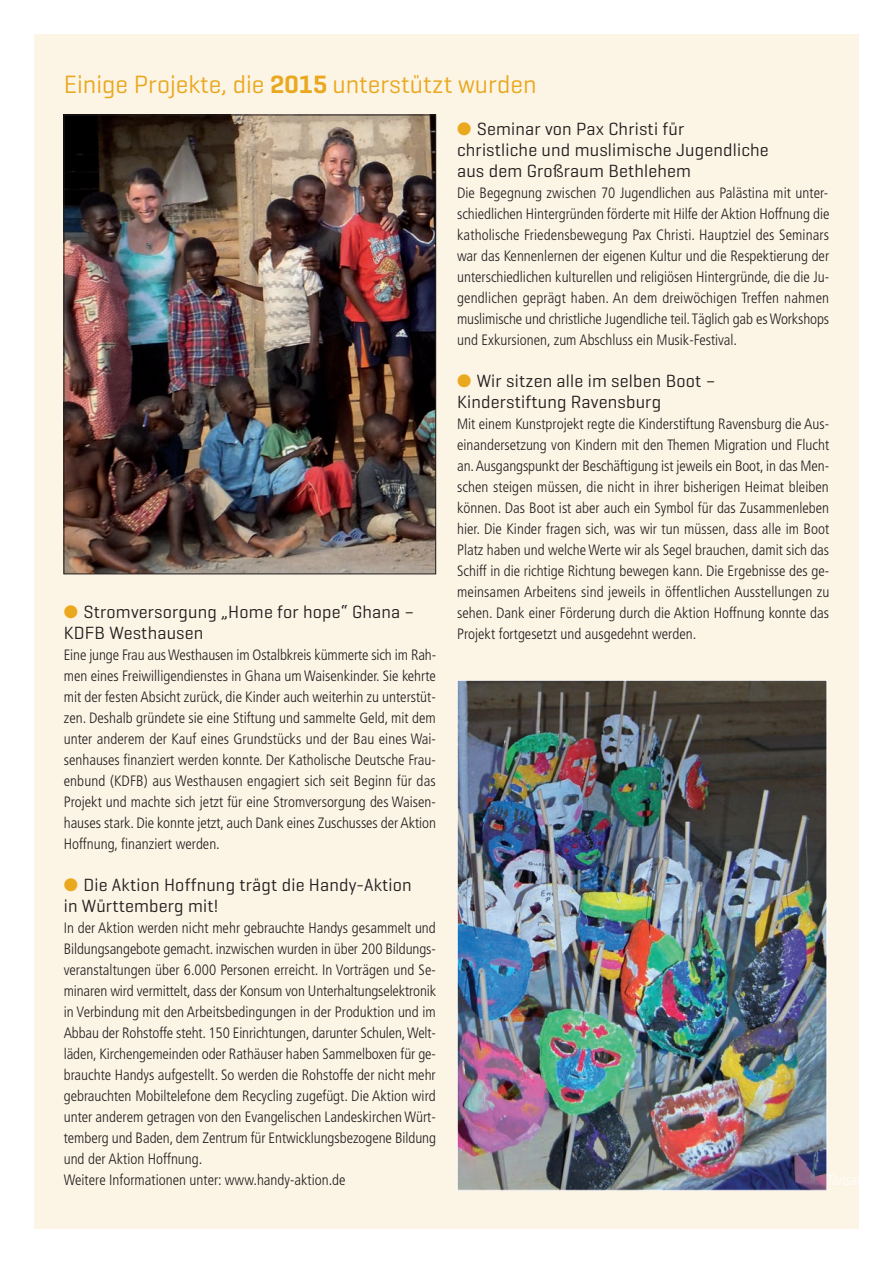
<style>
.page{position:relative;width:893px;height:1263px;background:#fff}
.page>*{position:absolute;margin:0;border:0;box-sizing:border-box;transform-origin:0 0}
.t1{font:25.5px "Geogrotesque";color:#eaa81f}
.t2{font:18px/21px "Geogrotesque";letter-spacing:.01em;color:#231f20}
.t3{font:300 condensed 15px/21px "Frutiger";color:#231f20;text-align:justify}
.s1{font-weight:600}
.s2{color:#eaa81f}
</style>
<div class="page">
<div style="left:34px;top:34px;width:825px;height:1195px;background:#fcf4e5"></div>
<img style="left:459px;top:682px;width:366px;height:506px">
<img style="left:66px;top:117px;width:368px;height:455px">
<h1 class="t1" style="left:64px;top:76px;width:474px">Einige Projekte, die <span class="s1">2015</span> unterstützt wurden</h1>
<p class="t2" style="left:64px;top:604px;width:352px"><span class="s2">●</span> Stromversorgung „Home for hope“ Ghana –<br>KDFB Westhausen</p>
<p class="t3" style="left:64px;top:646px;width:374px">Eine junge Frau aus Westhausen im Ostalbkreis kümmerte sich im Rah&shy;men eines Freiwilligendienstes in Ghana um Waisenkinder. Sie kehrte mit der festen Absicht zurück, die Kinder auch weiterhin zu unterstüt&shy;zen. Deshalb gründete sie eine Stiftung und sammelte Geld, mit dem unter anderem der Kauf eines Grundstücks und der Bau eines Wai&shy;senhauses finanziert werden konnte. Der Katholische Deutsche Frau&shy;enbund (KDFB) aus Westhausen engagiert sich seit Beginn für das Projekt und machte sich jetzt für eine Stromversorgung des Waisen&shy;hauses stark. Die konnte jetzt, auch Dank eines Zuschusses der Aktion Hoffnung, finanziert werden.</p>
<p class="t2" style="left:64px;top:877px;width:350px"><span class="s2">●</span> Die Aktion Hoffnung trägt die Handy-Aktion in Württemberg mit!</p>
<p class="t3" style="left:64px;top:919px;width:374px;text-align:left">In der Aktion werden nicht mehr gebrauchte Handys gesammelt und Bildungsangebote gemacht. inzwischen wurden in über 200 Bildungs&shy;veranstaltungen über 6.000 Personen erreicht. In Vorträgen und Se&shy;minaren wird vermittelt, dass der Konsum von Unterhaltungselektronik in Verbindung mit den Arbeitsbedingungen in der Produktion und im Abbau der Rohstoffe steht. 150 Einrichtungen, darunter Schulen, Welt&shy;läden, Kirchengemeinden oder Rathäuser haben Sammelboxen für ge&shy;brauchte Handys aufgestellt. So werden die Rohstoffe der nicht mehr gebrauchten Mobiltelefone dem Recycling zugefügt. Die Aktion wird unter anderem getragen von den Evangelischen Landeskirchen Würt&shy;temberg und Baden, dem Zentrum für Entwicklungsbezogene Bildung und der Aktion Hoffnung.<br>Weitere Informationen unter: www.handy-aktion.de</p>
<p class="t2" style="left:457px;top:121px;width:313px"><span class="s2">●</span> Seminar von Pax Christi für christliche und muslimische Jugendliche aus dem Großraum Bethlehem</p>
<p class="t3" style="left:457px;top:184px;width:374px">Die Begegnung zwischen 70 Jugendlichen aus Palästina mit unter&shy;schiedlichen Hintergründen förderte mit Hilfe der Aktion Hoffnung die katholische Friedensbewegung Pax Christi. Hauptziel des Seminars war das Kennenlernen der eigenen Kultur und die Respektierung der unterschiedlichen kulturellen und religiösen Hintergründe, die die Ju&shy;gendlichen geprägt haben. An dem dreiwöchigen Treffen nahmen muslimische und christliche Jugendliche teil. Täglich gab es Workshops und Exkursionen, zum Abschluss ein Musik-Festival.</p>
<p class="t2" style="left:457px;top:373px;width:260px"><span class="s2">●</span> Wir sitzen alle im selben Boot –<br>Kinderstiftung Ravensburg</p>
<p class="t3" style="left:457px;top:415px;width:374px">Mit einem Kunstprojekt regte die Kinderstiftung Ravensburg die Aus&shy;einandersetzung von Kindern mit den Themen Migration und Flucht an. Ausgangspunkt der Beschäftigung ist jeweils ein Boot, in das Men&shy;schen steigen müssen, die nicht in ihrer bisherigen Heimat bleiben können. Das Boot ist aber auch ein Symbol für das Zusammenleben hier. Die Kinder fragen sich, was wir tun müssen, dass alle im Boot Platz haben und welche Werte wir als Segel brauchen, damit sich das Schiff in die richtige Richtung bewegen kann. Die Ergebnisse des ge&shy;meinsamen Arbeitens sind jeweils in öffentlichen Ausstellungen zu sehen. Dank einer Förderung durch die Aktion Hoffnung konnte das Projekt fortgesetzt und ausgedehnt werden.</p>
</div>
